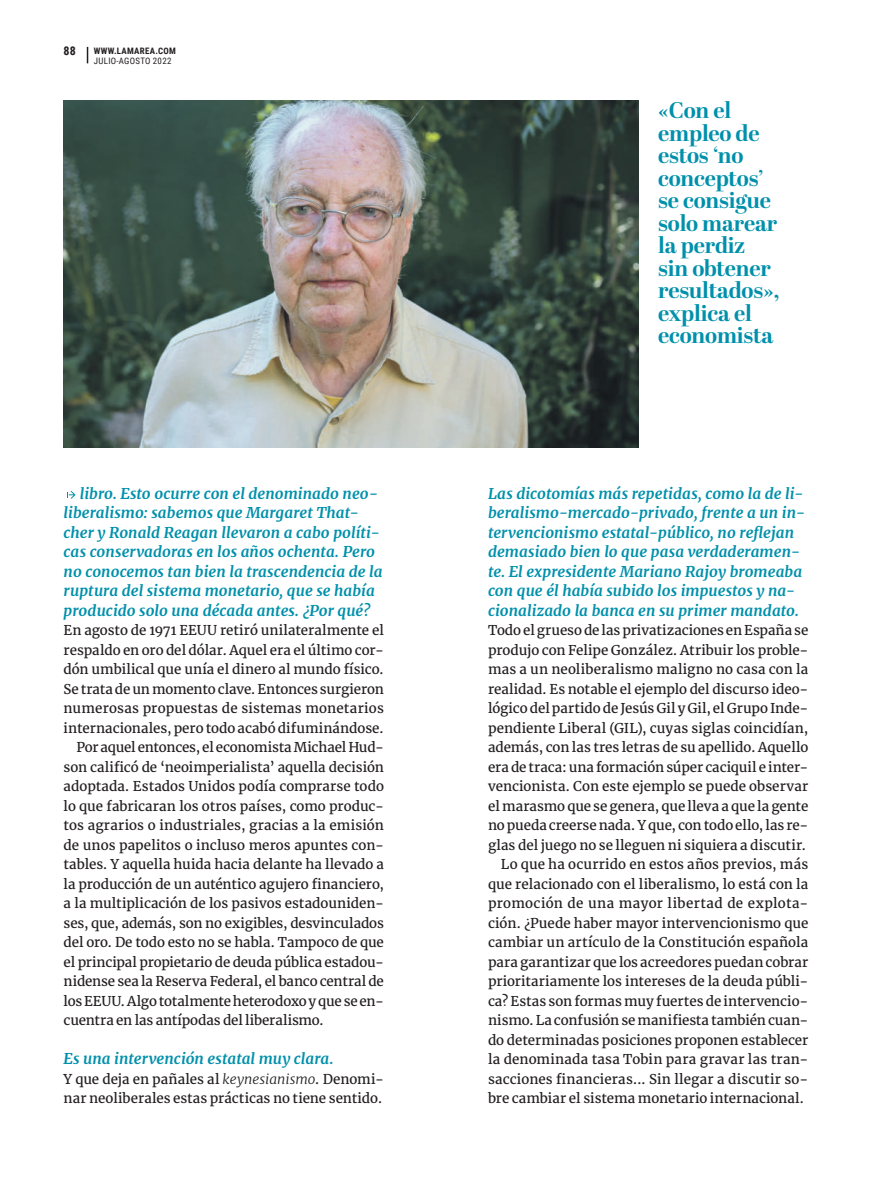
<style>
.page{position:relative;width:895px;height:1190px;background:#fff}
.page>*{position:absolute;margin:0;border:0;box-sizing:border-box;transform-origin:0 0}
.t1{font:700 22.5px/22.5px "Abril Display";letter-spacing:-.01em;color:#0090ab}
.t2{font:italic 700 15px/19.5px "Merriweather";letter-spacing:.005em;color:#0090ab}
.t3{font:13.5px/19.5px "Merriweather";color:#231f20}
.t4{font:13.5px "Merriweather";letter-spacing:.02em;color:#231f20}
.t5{font:700 12px "Roboto Condensed";color:#231f20}
.t6{font:8.85px "Roboto Condensed";letter-spacing:.035em;color:#231f20}
.t7{font:700 8.85px "Roboto Condensed";letter-spacing:.035em;color:#231f20}
.s1{font-weight:300;font-style:italic}
</style>
<div class="page">
<svg style="left:87px;top:47px;width:1px;height:16px"></svg>
<img style="left:64px;top:100px;width:574px;height:347px">
<svg style="left:67px;top:491px;width:9px;height:8px"></svg>
<p class="t5" style="left:64px;top:42px;width:14px">88</p>
<p class="t7" style="left:94px;top:44px;width:83px">WWW.LAMAREA.COM</p>
<p class="t6" style="left:94px;top:54px;width:79px">JULIO-AGOSTO 2022</p>
<p class="t2" style="left:64px;top:483px;width:320px;text-indent:16px">libro. Esto ocurre con el denominado neo&shy;liberalismo: sabemos que Margaret That&shy;cher y Ronald Reagan llevaron a cabo políti&shy;cas conservadoras en los años ochenta. Pero no conocemos tan bien la trascendencia de la ruptura del sistema monetario, que se había producido solo una década antes. ¿Por qué?</p>
<p class="t3" style="left:64px;top:621px;width:322px">En agosto de 1971 EEUU retiró unilateralmente el</p>
<p class="t3" style="left:64px;top:640px;width:322px">respaldo en oro del dólar. Aquel era el último cor-</p>
<p class="t3" style="left:64px;top:660px;width:322px">dón umbilical que unía el dinero al mundo físico.</p>
<p class="t3" style="left:64px;top:679px;width:322px">Se trata de un momento clave. Entonces surgieron</p>
<p class="t3" style="left:64px;top:699px;width:322px">numerosas propuestas de sistemas monetarios</p>
<p class="t3" style="left:64px;top:718px;width:322px">internacionales, pero todo acabó difuminándose.</p>
<p class="t3" style="left:76px;top:738px;width:309px">Por aquel entonces, el economista Michael Hud-</p>
<p class="t3" style="left:64px;top:757px;width:322px">son calificó de ‘neoimperialista’ aquella decisión</p>
<p class="t3" style="left:64px;top:777px;width:322px">adoptada. Estados Unidos podía comprarse todo</p>
<p class="t3" style="left:64px;top:796px;width:322px">lo que fabricaran los otros países, como produc-</p>
<p class="t3" style="left:64px;top:816px;width:322px">tos agrarios o industriales, gracias a la emisión</p>
<p class="t3" style="left:64px;top:835px;width:322px">de unos papelitos o incluso meros apuntes con-</p>
<p class="t3" style="left:64px;top:855px;width:322px">tables. Y aquella huida hacia delante ha llevado a</p>
<p class="t3" style="left:64px;top:874px;width:322px">la producción de un auténtico agujero financiero,</p>
<p class="t3" style="left:64px;top:894px;width:322px">a la multiplicación de los pasivos estadouniden-</p>
<p class="t3" style="left:64px;top:913px;width:322px">ses, que, además, son no exigibles, desvinculados</p>
<p class="t3" style="left:64px;top:933px;width:322px">del oro. De todo esto no se habla. Tampoco de que</p>
<p class="t3" style="left:64px;top:952px;width:322px">el principal propietario de deuda pública estadou-</p>
<p class="t3" style="left:64px;top:972px;width:322px">nidense sea la Reserva Federal, el banco central de</p>
<p class="t3" style="left:64px;top:991px;width:322px">los EEUU. Algo totalmente heterodoxo y que se en-</p>
<p class="t3" style="left:64px;top:1011px;width:262px">cuentra en las antípodas del liberalismo.</p>
<p class="t2" style="left:64px;top:1049px;width:271px">Es una intervención estatal muy clara.</p>
<p class="t3" style="left:64px;top:1069px;width:322px">Y que deja en pañales al <span class="s1">keynesianismo</span>. Denomi&shy;nar neoliberales estas prácticas no tiene sentido.</p>
<h1 class="t1" style="left:658px;top:101px;width:123px">«Con el empleo de estos ‘no conceptos’ se consigue solo marear la perdiz sin obtener resultados», explica el economista</h1>
<p class="t2" style="left:488px;top:483px;width:318px">Las dicotomías más repetidas, como la de li&shy;beralismo-mercado-privado, frente a un in&shy;tervencionismo estatal-público, no reflejan demasiado bien lo que pasa verdaderamen&shy;te. El expresidente Mariano Rajoy bromeaba con que él había subido los impuestos y na&shy;cionalizado la banca en su primer mandato.</p>
<p class="t3" style="left:488px;top:621px;width:322px">Todo el grueso de las privatizaciones en España se</p>
<p class="t3" style="left:488px;top:640px;width:322px">produjo con Felipe González. Atribuir los proble-</p>
<p class="t3" style="left:488px;top:660px;width:322px">mas a un neoliberalismo maligno no casa con la</p>
<p class="t3" style="left:488px;top:679px;width:322px">realidad. Es notable el ejemplo del discurso ideo-</p>
<p class="t3" style="left:488px;top:699px;width:322px">lógico del partido de Jesús Gil y Gil, el Grupo Inde-</p>
<p class="t3" style="left:488px;top:718px;width:322px">pendiente Liberal (GIL), cuyas siglas coincidían,</p>
<p class="t3" style="left:488px;top:738px;width:322px">además, con las tres letras de su apellido. Aquello</p>
<p class="t3" style="left:488px;top:757px;width:322px">era de traca: una formación súper caciquil e inter-</p>
<p class="t3" style="left:488px;top:777px;width:322px">vencionista. Con este ejemplo se puede observar</p>
<p class="t3" style="left:488px;top:796px;width:322px">el marasmo que se genera, que lleva a que la gente</p>
<p class="t3" style="left:488px;top:816px;width:322px">no pueda creerse nada. Y que, con todo ello, las re-</p>
<p class="t3" style="left:488px;top:835px;width:319px">glas del juego no se lleguen ni siquiera a discutir.</p>
<p class="t3" style="left:500px;top:855px;width:309px">Lo que ha ocurrido en estos años previos, más</p>
<p class="t3" style="left:488px;top:874px;width:322px">que relacionado con el liberalismo, lo está con la</p>
<p class="t4" style="left:488px;top:895px;width:322px">promoción de una mayor libertad de explota-</p>
<p class="t3" style="left:488px;top:913px;width:322px">ción. ¿Puede haber mayor intervencionismo que</p>
<p class="t3" style="left:488px;top:933px;width:322px">cambiar un artículo de la Constitución española</p>
<p class="t3" style="left:488px;top:952px;width:322px">para garantizar que los acreedores puedan cobrar</p>
<p class="t3" style="left:488px;top:972px;width:322px">prioritariamente los intereses de la deuda públi-</p>
<p class="t3" style="left:488px;top:991px;width:322px">ca? Estas son formas muy fuertes de intervencio-</p>
<p class="t3" style="left:488px;top:1011px;width:322px">nismo. La confusión se manifiesta también cuan-</p>
<p class="t3" style="left:488px;top:1030px;width:322px">do determinadas posiciones proponen establecer</p>
<p class="t3" style="left:488px;top:1050px;width:322px">la denominada tasa Tobin para gravar las tran-</p>
<p class="t3" style="left:488px;top:1069px;width:322px">sacciones financieras... Sin llegar a discutir so-</p>
<p class="t3" style="left:488px;top:1089px;width:317px">bre cambiar el sistema monetario internacional.</p>
</div>
